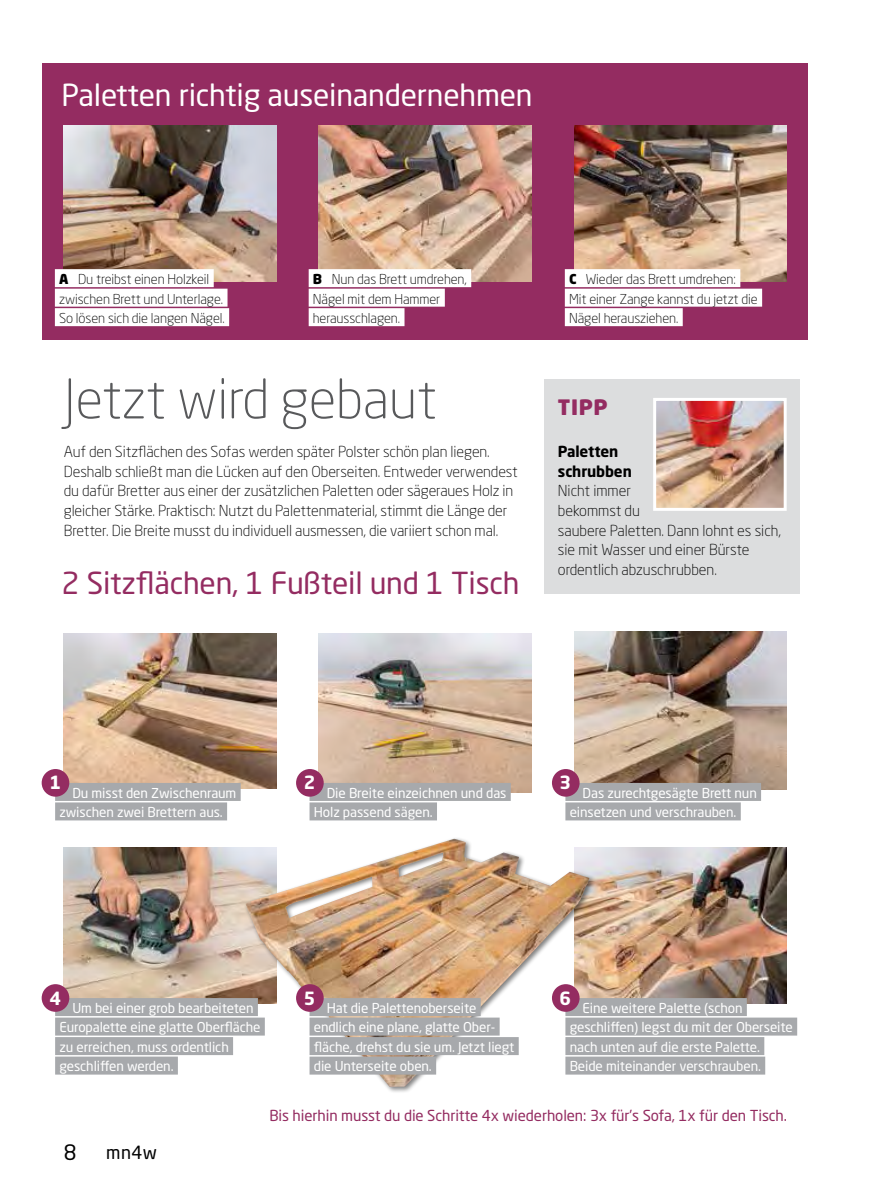
<style>
.page{position:relative;width:893px;height:1191px;background:#fff}
.page>*{position:absolute;margin:0;border:0;box-sizing:border-box;transform-origin:0 0}
.t1{font:300 54px "Neo Sans Pro";letter-spacing:-.005em;color:#58595b}
.t2{font:30px "Neo Sans Pro";letter-spacing:-.005em;color:#fff}
.t3{font:30px "Neo Sans Pro";letter-spacing:-.005em;color:#942c61}
.t4{font:900 21px "Neo Sans Pro";color:#942c61}
.t5{font:21px "Neo Sans Pro";color:#000}
.t6{font:700 18px "Neo Sans Pro";color:#fff}
.t7{font:18px "Neo Sans Pro";color:#000}
.t8{font:300 15px/19.5px "Neo Sans Pro";letter-spacing:-.005em;color:#000}
.t9{font:15px "Neo Sans Pro";letter-spacing:-.005em;color:#942c61}
.t10{font:700 15px/19.5px "Neo Sans Pro";letter-spacing:-.01em;color:#000}
.t11{font:13.5px/19.5px "Neo Sans Pro";letter-spacing:-.005em;color:#fff}
.t12{font:300 13.5px/19.5px "Neo Sans Pro";letter-spacing:-.005em;color:#000}
.s1{font-weight:900}
</style>
<div class="page">
<div style="left:544px;top:379px;width:256px;height:215px;background:#dcddde"></div>
<img style="left:596px;top:847px;width:191px;height:156px">
<div style="left:43px;top:63px;width:765px;height:277px;background:#942c61"></div>
<img style="left:318px;top:126px;width:213px;height:156px">
<img style="left:574px;top:126px;width:213px;height:156px">
<img style="left:64px;top:126px;width:212px;height:156px">
<img style="left:319px;top:633px;width:212px;height:159px">
<img style="left:64px;top:633px;width:212px;height:155px">
<img style="left:574px;top:632px;width:213px;height:157px">
<img style="left:64px;top:847px;width:179px;height:151px">
<div style="left:243px;top:836px;width:353px;height:257px;background:#000;opacity:.5"></div>
<img style="left:245px;top:838px;width:344px;height:248px">
<img style="left:657px;top:402px;width:126px;height:105px">
<div style="left:653px;top:398px;width:134px;height:113px;border:3px solid #fff"></div>
<div style="left:309px;top:269px;width:162px;height:18px;background:#fff"></div>
<div style="left:309px;top:289px;width:136px;height:18px;background:#fff"></div>
<div style="left:309px;top:308px;width:95px;height:18px;background:#fff"></div>
<div style="left:565px;top:269px;width:175px;height:18px;background:#fff"></div>
<div style="left:565px;top:289px;width:197px;height:18px;background:#fff"></div>
<div style="left:565px;top:308px;width:118px;height:18px;background:#fff"></div>
<div style="left:55px;top:269px;width:159px;height:18px;background:#fff"></div>
<div style="left:55px;top:289px;width:173px;height:18px;background:#fff"></div>
<div style="left:55px;top:308px;width:174px;height:18px;background:#fff"></div>
<div style="left:55px;top:783px;width:186px;height:18px;background:#a7a9ac"></div>
<div style="left:55px;top:802px;width:172px;height:18px;background:#a7a9ac"></div>
<div style="left:310px;top:783px;width:201px;height:18px;background:#a7a9ac"></div>
<div style="left:310px;top:802px;width:127px;height:18px;background:#a7a9ac"></div>
<div style="left:42px;top:769px;width:27px;height:27px;background:#942c61;border-radius:50%"></div>
<div style="left:296px;top:769px;width:28px;height:27px;background:#942c61;border-radius:50%"></div>
<div style="left:55px;top:998px;width:203px;height:18px;background:#a7a9ac"></div>
<div style="left:55px;top:1017px;width:210px;height:18px;background:#a7a9ac"></div>
<div style="left:55px;top:1037px;width:178px;height:18px;background:#a7a9ac"></div>
<div style="left:55px;top:1056px;width:123px;height:18px;background:#a7a9ac"></div>
<div style="left:42px;top:984px;width:27px;height:27px;background:#942c61;border-radius:50%"></div>
<div style="left:310px;top:998px;width:171px;height:18px;background:#a7a9ac"></div>
<div style="left:310px;top:1017px;width:190px;height:18px;background:#a7a9ac"></div>
<div style="left:310px;top:1037px;width:209px;height:18px;background:#a7a9ac"></div>
<div style="left:310px;top:1056px;width:126px;height:18px;background:#a7a9ac"></div>
<div style="left:296px;top:984px;width:28px;height:27px;background:#942c61;border-radius:50%"></div>
<div style="left:565px;top:998px;width:182px;height:18px;background:#a7a9ac"></div>
<div style="left:565px;top:1017px;width:232px;height:18px;background:#a7a9ac"></div>
<div style="left:565px;top:1037px;width:199px;height:18px;background:#a7a9ac"></div>
<div style="left:565px;top:1056px;width:200px;height:18px;background:#a7a9ac"></div>
<div style="left:552px;top:984px;width:28px;height:27px;background:#942c61;border-radius:50%"></div>
<div style="left:565px;top:783px;width:196px;height:18px;background:#a7a9ac"></div>
<div style="left:565px;top:802px;width:176px;height:18px;background:#a7a9ac"></div>
<div style="left:552px;top:769px;width:28px;height:27px;background:#942c61;border-radius:50%"></div>
<h2 class="t2" style="left:62px;top:77px;width:472px">Paletten richtig auseinandernehmen</h2>
<p class="t12" style="left:59px;top:269px;width:167px"><span class="s1">A</span> Du treibst einen Holzkeil zwischen Brett und Unterlage.<br>So lösen sich die langen Nägel.</p>
<p class="t12" style="left:313px;top:269px;width:155px"><span class="s1">B</span> Nun das Brett umdrehen,<br>Nägel mit dem Hammer herausschlagen.</p>
<p class="t12" style="left:569px;top:269px;width:190px"><span class="s1">C</span> Wieder das Brett umdrehen:<br>Mit einer Zange kannst du jetzt die<br>Nägel herausziehen.</p>
<h1 class="t1" style="left:64px;top:366px;width:375px">Jetzt wird gebaut</h1>
<p class="t8" style="left:64px;top:442px;width:456px">Auf den Sitzflächen des Sofas werden später Polster schön plan liegen.<br>Deshalb schließt man die Lücken auf den Oberseiten. Entweder verwendest du dafür Bretter aus einer der zusätzlichen Paletten oder sägeraues Holz in gleicher Stärke. Praktisch: Nutzt du Palettenmaterial, stimmt die Länge der Bretter. Die Breite musst du individuell ausmessen, die variiert schon mal.</p>
<h2 class="t3" style="left:62px;top:564px;width:459px">2 Sitzflächen, 1 Fußteil und 1 Tisch</h2>
<h3 class="t4" style="left:558px;top:394px;width:51px">TIPP</h3>
<p class="t10" style="left:558px;top:442px;width:75px">Paletten schrubben</p>
<p class="t8" style="left:558px;top:481px;width:225px">Nicht immer<br>bekommst du<br>saubere Paletten. Dann lohnt es sich, sie mit Wasser und einer Bürste ordentlich abzuschrubben.</p>
<h3 class="t6" style="left:49px;top:771px;width:13px">1</h3>
<h3 class="t6" style="left:304px;top:771px;width:13px">2</h3>
<p class="t11" style="left:59px;top:783px;width:179px;text-indent:13px">Du misst den Zwischenraum zwischen zwei Brettern aus.</p>
<p class="t11" style="left:314px;top:783px;width:194px;text-indent:13px">Die Breite einzeichnen und das<br>Holz passend sägen.</p>
<h3 class="t6" style="left:560px;top:771px;width:13px">3</h3>
<p class="t11" style="left:570px;top:783px;width:189px;text-indent:13px">Das zurechtgesägte Brett nun einsetzen und verschrauben.</p>
<h3 class="t6" style="left:49px;top:986px;width:13px">4</h3>
<p class="t11" style="left:59px;top:998px;width:203px;text-indent:13px">Um bei einer grob bearbeiteten<br>Europalette eine glatte Oberfläche zu erreichen, muss ordentlich geschliffen werden.</p>
<h3 class="t6" style="left:304px;top:986px;width:13px">5</h3>
<p class="t11" style="left:314px;top:998px;width:202px;text-indent:13px">Hat die Palettenoberseite endlich eine plane, glatte Ober&shy;fläche, drehst du sie um. Jetzt liegt die Unterseite oben.</p>
<h3 class="t6" style="left:560px;top:986px;width:13px">6</h3>
<p class="t11" style="left:570px;top:998px;width:225px;text-indent:13px">Eine weitere Palette (schon geschliffen) legst du mit der Oberseite nach unten auf die erste Palette.<br>Beide miteinander verschrauben.</p>
<h3 class="t5" style="left:64px;top:1139px;width:14px">8</h3>
<h3 class="t7" style="left:106px;top:1141px;width:52px">mn4w</h3>
<p class="t9" style="left:269px;top:1106px;width:519px">Bis hierhin musst du die Schritte 4x wiederholen: 3x für’s Sofa, 1x für den Tisch.</p>
</div>
